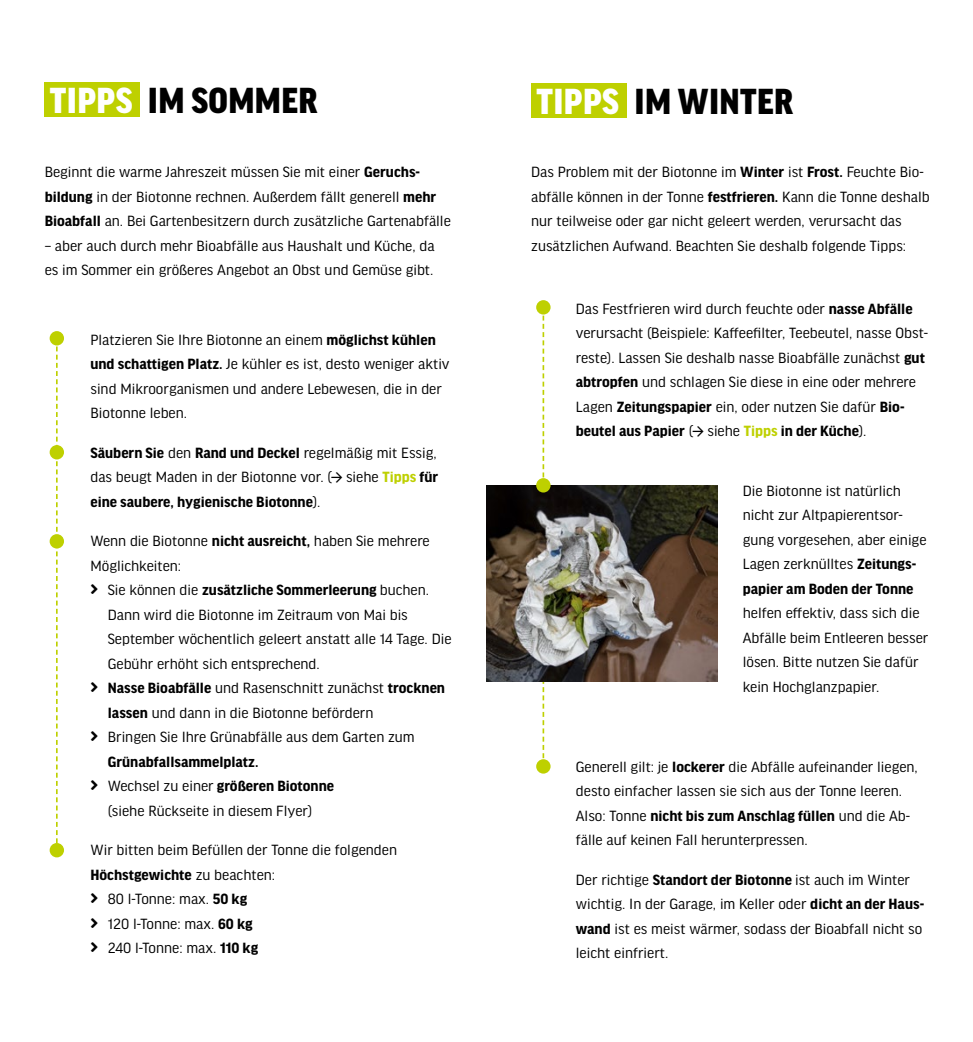
<style>
.page{position:relative;width:973px;height:1042px;background:#fff}
.page>*{position:absolute;margin:0;border:0;box-sizing:border-box;transform-origin:0 0}
.t1{font:900 38.5px "Good Headline Pro Narr";letter-spacing:.01em;color:#000}
.t2{font:15.75px/24.5px "Good Headline Pro";color:#000}
.t3{font:700 15.75px "Good Headline Pro";color:#000}
.s1{color:#fff}
.s2{font-weight:700}
.s3{font-weight:700;color:#bed000}
.s4{font-weight:400}
</style>
<div class="page">
<div style="left:45px;top:83px;width:95px;height:34px;background:#bed000"></div>
<div style="left:50px;top:331px;width:14px;height:14px;background:#bed000;border-radius:50%"></div>
<div style="left:50px;top:445px;width:14px;height:14px;background:#bed000;border-radius:50%"></div>
<div style="left:50px;top:534px;width:14px;height:14px;background:#bed000;border-radius:50%"></div>
<div style="left:50px;top:843px;width:14px;height:14px;background:#bed000;border-radius:50%"></div>
<svg style="left:56px;top:345px;width:2px;height:499px"></svg>
<div style="left:531px;top:84px;width:95px;height:34px;background:#bed000"></div>
<div style="left:536px;top:300px;width:14px;height:14px;background:#bed000;border-radius:50%"></div>
<div style="left:536px;top:759px;width:14px;height:14px;background:#bed000;border-radius:50%"></div>
<svg style="left:542px;top:314px;width:2px;height:446px"></svg>
<img style="left:486px;top:485px;width:231px;height:196px">
<div style="left:536px;top:478px;width:14px;height:14px;background:#bed000;border-radius:50%"></div>
<p class="t1" style="left:50px;top:81px;width:269px"><span class="s1">TIPPS</span> IM SOMMER</p>
<p class="t2" style="left:45px;top:160px;width:407px">Beginnt die warme Jahreszeit müssen Sie mit einer <span class="s2">Geruchs&shy;bildung</span> in der Biotonne rechnen. Außerdem fällt generell <span class="s2">mehr<br>Bioabfall</span> an. Bei Gartenbesitzern durch zusätzliche Gartenabfälle</p>
<p class="t2" style="left:45px;top:234px;width:391px">– aber auch durch mehr Bioabfälle aus Haushalt und Küche, da es im Sommer ein größeres Angebot an Obst und Gemüse gibt.</p>
<p class="t2" style="left:90px;top:328px;width:360px">Platzieren Sie Ihre Biotonne an einem <span class="s2">möglichst kühlen und schattigen Platz.</span> Je kühler es ist, desto weniger aktiv sind Mikroorganismen und andere Lebewesen, die in der Biotonne leben.</p>
<p class="t2" style="left:90px;top:440px;width:349px;text-align:justify"><span class="s2">Säubern Sie</span> den <span class="s2">Rand und Deckel</span> regelmäßig mit Essig, das beugt Maden in der Biotonne vor. ( siehe <span class="s3">Tipps</span> <span class="s2">für eine saubere, hygienische Biotonne</span>).</p>
<p class="t2" style="left:90px;top:529px;width:341px">Wenn die Biotonne <span class="s2">nicht ausreicht,</span> haben Sie mehrere</p>
<p class="t2" style="left:90px;top:553px;width:92px">Möglichkeiten:</p>
<p class="t3" style="left:108px;top:582px;width:322px"><span class="s4">Sie können die</span> zusätzliche Sommerleerung <span class="s4">buchen.</span></p>
<p class="t2" style="left:108px;top:602px;width:301px">Dann wird die Biotonne im Zeitraum von Mai bis</p>
<p class="t2" style="left:108px;top:627px;width:345px">September wöchentlich geleert anstatt alle 14 Tage. Die</p>
<p class="t2" style="left:108px;top:651px;width:213px">Gebühr erhöht sich entsprechend.</p>
<p class="t3" style="left:108px;top:680px;width:339px">Nasse Bioabfälle <span class="s4">und Rasenschnitt zunächst</span> trocknen</p>
<p class="t2" style="left:108px;top:700px;width:267px"><span class="s2">lassen</span> und dann in die Biotonne befördern</p>
<p class="t2" style="left:108px;top:725px;width:308px">Bringen Sie Ihre Grünabfälle aus dem Garten zum</p>
<p class="t3" style="left:108px;top:754px;width:152px">Grünabfallsammelplatz.</p>
<p class="t3" style="left:108px;top:778px;width:228px"><span class="s4">Wechsel zu einer</span> größeren Biotonne</p>
<p class="t2" style="left:108px;top:798px;width:206px">(siehe Rückseite in diesem Flyer)</p>
<p class="t2" style="left:90px;top:838px;width:308px">Wir bitten beim Befüllen der Tonne die folgenden</p>
<p class="t3" style="left:90px;top:867px;width:186px">Höchstgewichte <span class="s4">zu beachten:</span></p>
<p class="t2" style="left:108px;top:887px;width:141px">80 l-Tonne: max. <span class="s2">50 kg</span></p>
<p class="t2" style="left:108px;top:911px;width:146px">120 l-Tonne: max. <span class="s2">60 kg</span></p>
<p class="t2" style="left:108px;top:936px;width:152px">240 l-Tonne: max. <span class="s2">110 kg</span></p>
<p class="t1" style="left:536px;top:82px;width:258px"><span class="s1">TIPPS</span> IM WINTER</p>
<p class="t2" style="left:531px;top:160px;width:400px">Das Problem mit der Biotonne im <span class="s2">Winter</span> ist <span class="s2">Frost.</span> Feuchte Bio&shy;abfälle können in der Tonne <span class="s2">festfrieren.</span> Kann die Tonne deshalb nur teilweise oder gar nicht geleert werden, verursacht das zusätzlichen Aufwand. Beachten Sie deshalb folgende Tipps:</p>
<p class="t2" style="left:576px;top:297px;width:354px">Das Festfrieren wird durch feuchte oder <span class="s2">nasse Abfälle </span>verursacht (Beispiele: Kaffeefilter, Teebeutel, nasse Obst&shy;reste). Lassen Sie deshalb nasse Bioabfälle zunächst <span class="s2">gut abtropfen</span> und schlagen Sie diese in eine oder mehrere Lagen <span class="s2">Zeitungspapier</span> ein, oder nutzen Sie dafür <span class="s2">Bio&shy;beutel aus Papier</span> ( siehe <span class="s3">Tipps</span> <span class="s2">in der Küche</span>).</p>
<p class="t2" style="left:742px;top:478px;width:187px">Die Biotonne ist natürlich nicht zur Altpapierentsor&shy;gung vorgesehen, aber einige<br>Lagen zerknülltes <span class="s2">Zeitungs&shy;papier am Boden der Tonne </span>helfen effektiv, dass sich die<br>Abfälle beim Entleeren besser lösen. Bitte nutzen Sie dafür kein Hochglanzpapier.</p>
<p class="t2" style="left:576px;top:754px;width:343px">Generell gilt: je <span class="s2">lockerer</span> die Abfälle aufeinander liegen, desto einfacher lassen sie sich aus der Tonne leeren.<br>Also: Tonne <span class="s2">nicht bis zum Anschlag füllen</span> und die Ab&shy;fälle auf keinen Fall herunterpressen.</p>
<p class="t2" style="left:576px;top:867px;width:350px">Der richtige <span class="s2">Standort der Biotonne</span> ist auch im Winter wichtig. In der Garage, im Keller oder <span class="s2">dicht an der Haus&shy;wand</span> ist es meist wärmer, sodass der Bioabfall nicht so leicht einfriert.</p>
</div>
